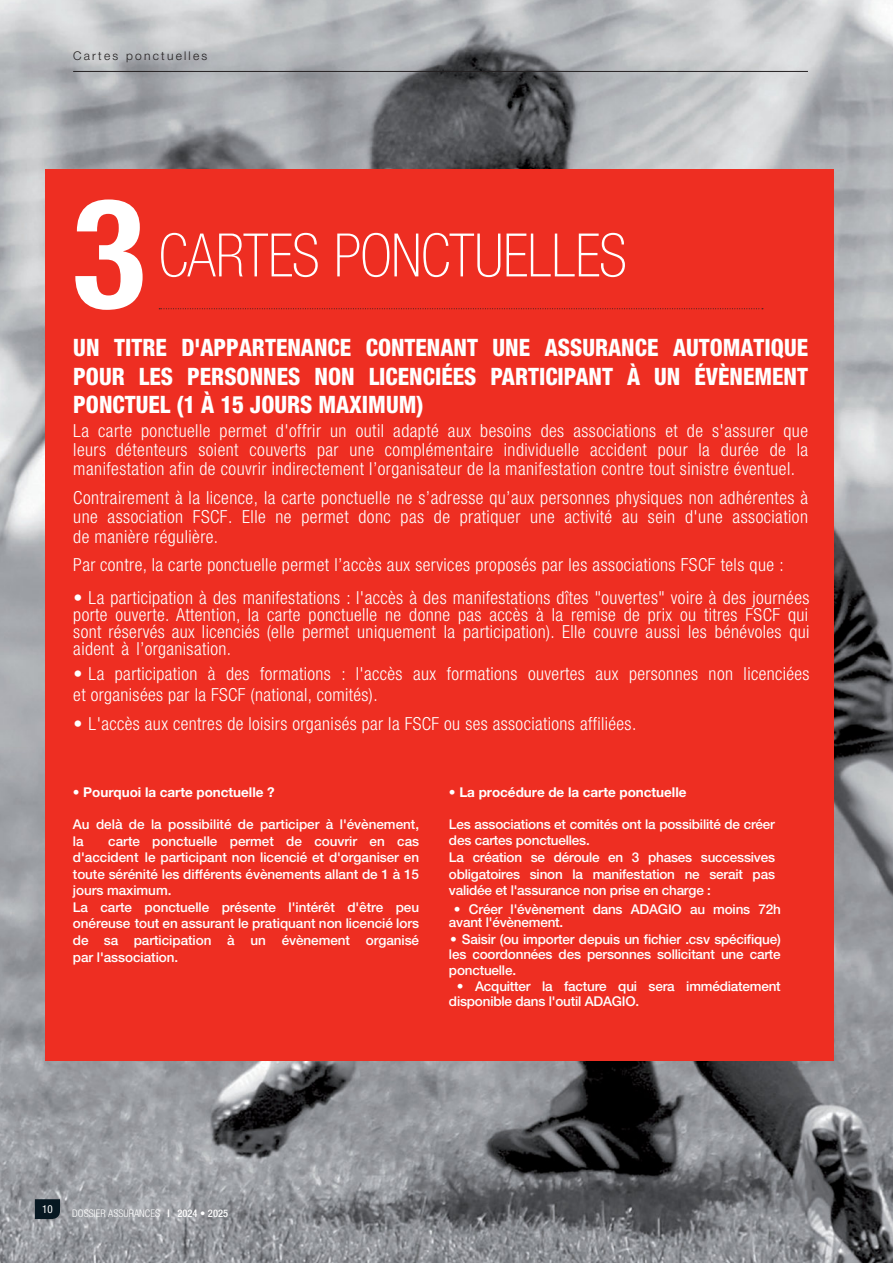
<style>
.page{position:relative;width:893px;height:1263px;background:#fff}
.page>*{position:absolute;margin:0;border:0;box-sizing:border-box;transform-origin:0 0}
.t1{font:700 condensed 152.85px "Helvetica Neue LT Std";color:#fff}
.t2{font:100 condensed 60px "Helvetica Neue LT Std";letter-spacing:-.01em;color:#fff}
.t3{font:800 condensed 24px/28.5px "Helvetica Neue LT Std";color:#fff;text-align:justify;scale:.95 1}
.t4{font:300 condensed 18px/19.5px "Helvetica Neue LT Std";letter-spacing:.02em;color:#fff;text-align:justify}
.t5{font:500 13.5px/16.6px "Helvetica Neue LT Std";letter-spacing:-.015em;color:#fff}
.t6{font:700 13.5px "Helvetica Neue LT Std";letter-spacing:-.005em;color:#fff}
.t7{font:300 12px "Helvetica Neue LT Std";letter-spacing:.185em;color:#231f20}
.t8{font:condensed 10.95px "Helvetica Neue LT Std";color:#fff}
.t9{font:300 condensed 10.5px "Helvetica Neue LT Std";color:#fff}
.s1{font-weight:300}
.s2{font-weight:500}
</style>
<div class="page">
<img style="left:0;top:0;width:893px;height:1263px">
<div style="left:46px;top:170px;width:788px;height:891px;background:#ee2e22"></div>
<svg style="left:159px;top:308px;width:604px;height:1px"></svg>
<hr style="left:73px;top:71px;width:735px;height:1px;background:#231f20">
<svg style="left:35px;top:1199px;width:25px;height:20px"></svg>
<p class="t7" style="left:73px;top:48px;width:136px">Cartes ponctuelles</p>
<h1 class="t1" style="left:72px;top:161px;width:75px">3</h1>
<h2 class="t2" style="left:159px;top:222px;width:470px">CARTES PONCTUELLES</h2>
<h3 class="t3" style="left:73px;top:333px;width:775px">UN TITRE D'APPARTENANCE CONTENANT UNE ASSURANCE AUTOMATIQUE POUR LES PERSONNES NON LICENCIÉES PARTICIPANT À UN ÉVÈNEMENT PONCTUEL (1 À 15 JOURS MAXIMUM)</h3>
<p class="t4" style="left:73px;top:420px;width:736px">La carte ponctuelle permet d'offrir un outil adapté aux besoins des associations et de s'assurer que leurs détenteurs soient couverts par une complémentaire individuelle accident pour la durée de la manifestation afin de couvrir indirectement l’organisateur de la manifestation contre tout sinistre éventuel.</p>
<p class="t4" style="left:73px;top:487px;width:736px">Contrairement à la licence, la carte ponctuelle ne s’adresse qu’aux personnes physiques non adhérentes à une association FSCF. Elle ne permet donc pas de pratiquer une activité au sein d'une association de manière régulière.</p>
<p class="t4" style="left:73px;top:554px;width:712px">Par contre, la carte ponctuelle permet l’accès aux services proposés par les associations FSCF tels que :</p>
<p class="t4" style="left:73px;top:589px;width:738px;line-height:17.1px">• La participation à des manifestations : l'accès à des manifestations dîtes "ouvertes" voire à des journées porte ouverte. Attention, la carte ponctuelle ne donne pas accès à la remise de prix ou titres FSCF qui sont réservés aux licenciés (elle permet uniquement la participation). Elle couvre aussi les bénévoles qui aident à l’organisation.</p>
<p class="t4" style="left:73px;top:662px;width:738px;line-height:21.6px">• La participation à des formations : l'accès aux formations ouvertes aux personnes non licenciées et organisées par la FSCF (national, comités).</p>
<p class="t4" style="left:74px;top:714px;width:564px">• L'accès aux centres de loisirs organisés par la FSCF ou ses associations affiliées.</p>
<p class="t6" style="left:73px;top:784px;width:203px">• Pourquoi la carte ponctuelle ?</p>
<p class="t5" style="left:73px;top:816px;width:348px">Au delà de la possibilité de participer à l'évènement, la</p>
<p class="t5" style="left:73px;top:832px;width:348px;text-indent:35px">carte ponctuelle permet de couvrir en cas d'accident le participant non licencié et d'organiser en toute sérénité les différents évènements allant de 1 à 15 jours maximum.<br>La carte ponctuelle présente l'intérêt d'être peu onéreuse tout en assurant le pratiquant non licencié lors de sa participation à un évènement organisé par l'association.</p>
<p class="t6" style="left:449px;top:783px;width:239px"><span class="s1">•</span> La procédure de la carte ponctuelle</p>
<p class="t5" style="left:449px;top:816px;width:328px">Les associations et comités ont la possibilité de créer des cartes ponctuelles.<br>La création se déroule en 3 phases successives obligatoires sinon la manifestation ne serait pas validée et l'assurance non prise en charge :</p>
<p class="t5" style="left:449px;top:902px;width:333px;line-height:13.8px;text-indent:5px"><span class="s1">•</span> Créer l'évènement dans ADAGIO au moins 72h avant l'évènement.</p>
<p class="t5" style="left:449px;top:931px;width:333px;line-height:15.5px;text-align:justify"><span class="s1">•</span> Saisir (ou importer depuis un fichier .csv spécifique) les coordonnées des personnes sollicitant une carte ponctuelle.</p>
<p class="t5" style="left:449px;top:978px;width:333px;line-height:15.3px;text-indent:8px"><span class="s1">•</span> Acquitter la facture qui sera immédiatement disponible dans l'outil ADAGIO.</p>
<p class="t8" style="left:42px;top:1202px;width:12px">10</p>
<p class="t9" style="left:72px;top:1207px;width:157px">DOSSIER ASSURANCES <span class="s2">I 2024 • 2025</span></p>
</div>
